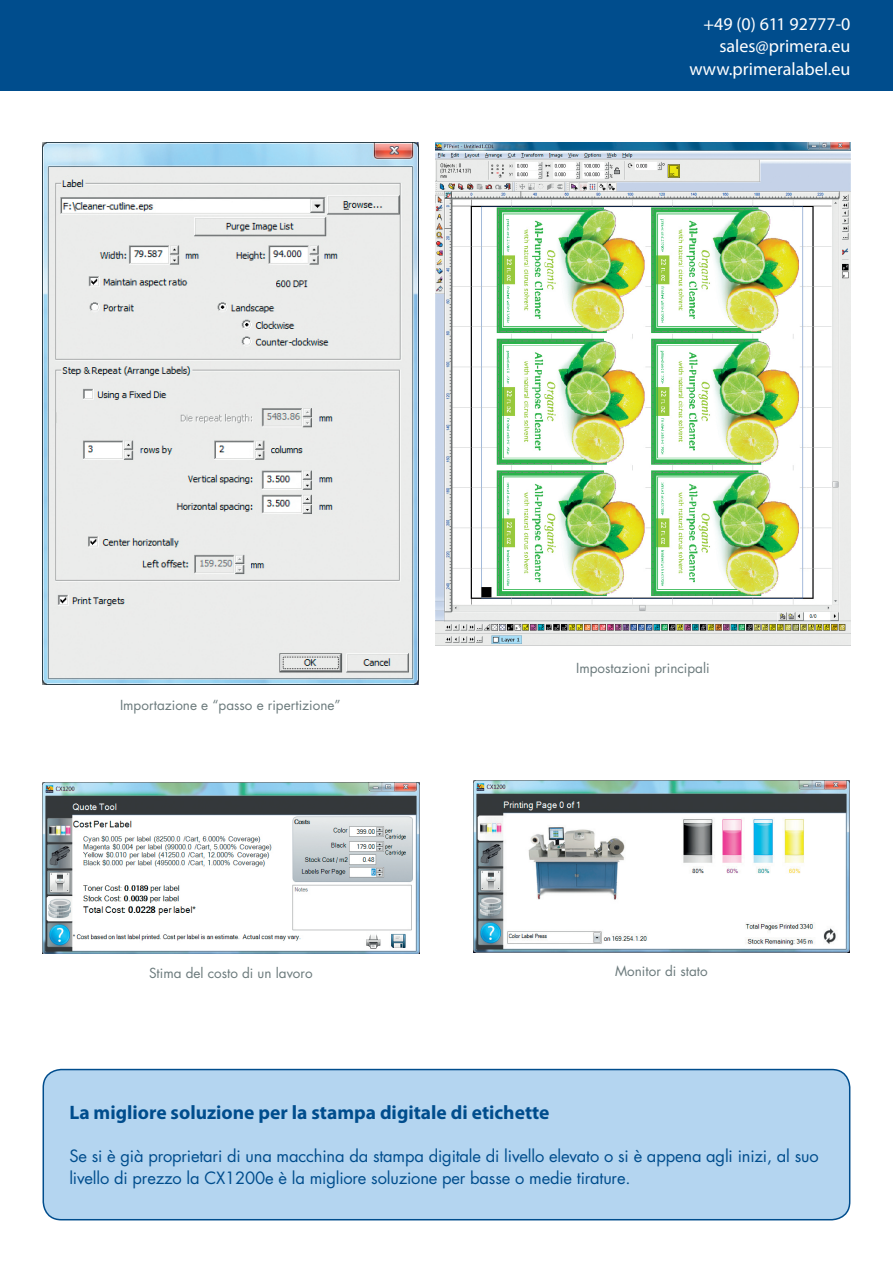
<style>
.page{position:relative;width:893px;height:1263px;background:#fff}
.page>*{position:absolute;margin:0;border:0;box-sizing:border-box;transform-origin:0 0}
.t1{font:700 19.5px "Myriad Pro";color:#004d8d}
.t2{font:18px/22.5px "Myriad Pro";color:#fff;text-align:right}
.t3{font:16.5px/21.8px "Futura Std";letter-spacing:-.01em;color:#004d8d}
.t4{font:13.5px "Futura Std";color:#6b7a7c}
</style>
<div class="page">
<div style="left:0;top:0;width:893px;height:90px;background:#004d8d"></div>
<div style="left:43px;top:1069px;width:807px;height:151px;background:#b4d5f0;border-radius:18px"></div>
<div style="left:43px;top:1069px;width:807px;height:151px;border:2px solid #004d8d;border-radius:18px"></div>
<img style="left:435px;top:143px;width:415px;height:502px">
<img style="left:473px;top:781px;width:377px;height:171px">
<img style="left:43px;top:782px;width:376px;height:172px">
<img style="left:43px;top:142px;width:375px;height:543px">
<p class="t2" style="left:689px;top:12px;width:163px">+49 (0) 611 92777-0 sales@primera.eu www.primeralabel.eu</p>
<p class="t4" style="left:120px;top:696px;width:222px">Importazione e “passo e ripertizione”</p>
<p class="t4" style="left:576px;top:659px;width:135px">Impostazioni principali</p>
<p class="t4" style="left:149px;top:964px;width:165px">Stima del costo di un lavoro</p>
<p class="t4" style="left:615px;top:963px;width:94px">Monitor di stato</p>
<p class="t1" style="left:69px;top:1099px;width:482px">La migliore soluzione per la stampa digitale di etichette</p>
<p class="t3" style="left:69px;top:1145px;width:751px">Se si è già proprietari di una macchina da stampa digitale di livello elevato o si è appena agli inizi, al suo livello di prezzo la CX1200e è la migliore soluzione per basse o medie tirature.</p>
</div>
